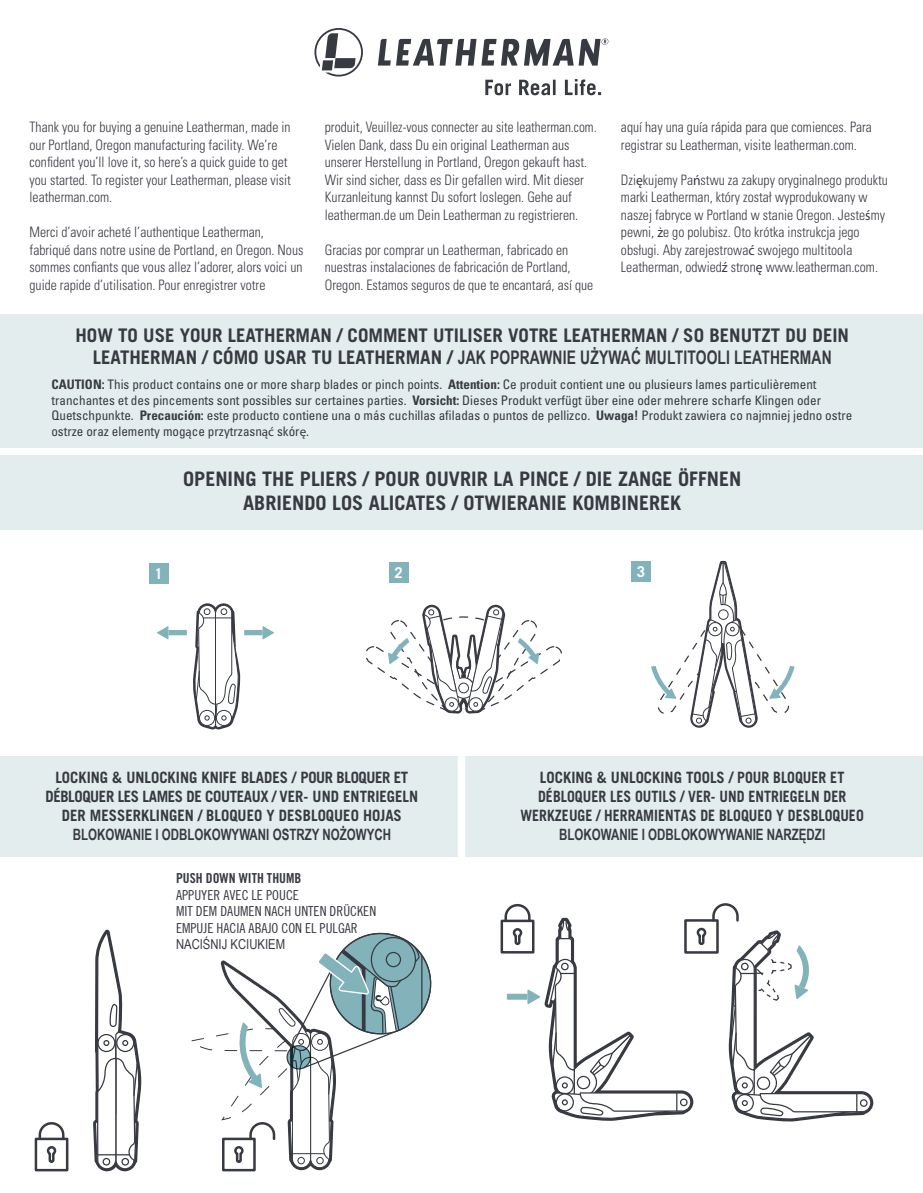
<style>
.page{position:relative;width:923px;height:1193px;background:#fff}
.page>*{position:absolute;margin:0;border:0;box-sizing:border-box;transform-origin:0 0}
.t1{font:700 20px/24px "Trade Gothic LT Std";color:#383a42;text-align:center}
.t2{font:700 18.75px "Arial Narrow";letter-spacing:.01em;color:#383a42;scale:.9 1}
.t3{font:700 18.75px "Trade Gothic LT Std";color:#383a42}
.t4{font:700 15.5px/18.8px "Trade Gothic LT Std";color:#383a42;text-align:center;scale:.95 1}
.t5{font:700 15.5px "Arial Narrow";color:#383a42;scale:.9 1}
.t6{font:700 15px "Trade Gothic LT Std";color:#fff}
.t7{font:300 condensed 14.5px/17.5px "Univers LT Std";color:#383a42;scale:.95 1}
.t8{font:13.75px/16.5px "Trade Gothic LT Std Cn 18";color:#383a42}
.t9{font:13.75px "Trade Gothic LT Std Bd Cn 20";color:#383a42}
.t10{font:13.75px "Arial Narrow";color:#383a42}
.t11{font:condensed 13px/15.5px "Univers LT Std";color:#383a42}
.s1{font-family:"Trade Gothic LT Std"}
.s2{font-family:"Myriad Pro";font-weight:400;font-stretch:normal}
.s3{font-weight:700}
.s4{font-family:"Myriad Pro";font-stretch:normal}
</style>
<div class="page">
<div style="left:0;top:455px;width:922px;height:75px;background:#e3edee"></div>
<div style="left:0;top:756px;width:922px;height:100px;background:#e3edee"></div>
<svg style="left:378px;top:39px;width:230px;height:27px"></svg>
<svg style="left:314px;top:28px;width:49px;height:49px"></svg>
<svg style="left:485px;top:79px;width:116px;height:16px"></svg>
<div style="left:458px;top:756px;width:7px;height:110px;background:#fff"></div>
<div style="left:500px;top:919px;width:34px;height:34px;border:2px solid #383a42"></div>
<svg style="left:503px;top:903px;width:370px;height:218px"></svg>
<svg style="left:93px;top:929px;width:49px;height:243px"></svg>
<div style="left:35px;top:1137px;width:33px;height:34px;border:2px solid #383a42"></div>
<svg style="left:37px;top:1122px;width:29px;height:42px"></svg>
<div style="left:0;top:314px;width:922px;height:133px;background:#e3edee"></div>
<div style="left:631px;top:562px;width:20px;height:20px;background:#82b3bb"></div>
<svg style="left:651px;top:561px;width:143px;height:166px"></svg>
<div style="left:389px;top:562px;width:19px;height:20px;background:#82b3bb"></div>
<svg style="left:366px;top:572px;width:196px;height:142px"></svg>
<div style="left:149px;top:563px;width:19px;height:20px;background:#82b3bb"></div>
<svg style="left:157px;top:626px;width:30px;height:13px"></svg>
<svg style="left:193px;top:603px;width:81px;height:127px"></svg>
<svg style="left:191px;top:932px;width:241px;height:240px"></svg>
<p class="t7" style="left:30px;top:118px;width:277px">Thank you for buying a genuine Leatherman, made in our Portland, Oregon manufacturing facility. We’re confident you’ll love it, so here’s a quick guide to get you started. To register your Leatherman, please visit leatherman.com.</p>
<p class="t7" style="left:30px;top:223px;width:290px">Merci d’avoir acheté l’authentique Leatherman, fabriqué dans notre usine de Portland, en Oregon. Nous sommes confiants que vous allez l’adorer, alors voici un guide rapide d’utilisation. Pour enregistrer votre</p>
<p class="t3" style="left:75px;top:323px;width:775px">HOW TO USE YOUR LEATHERMAN / COMMENT UTILISER VOTRE LEATHERMAN / SO BENUTZT DU DEIN</p>
<p class="t2" style="left:93px;top:343px;width:822px"><span class="s1">LEATHERMAN / CÓMO USAR TU LEATHERMAN /</span> JAK POPRAWNIE UŻYWAĆ MULTITOOLI LEATHERMAN</p>
<p class="t7" style="left:621px;top:118px;width:266px">aquí hay una guía rápida para que comiences. Para registrar su Leatherman, visite leatherman.com.</p>
<p class="t7" style="left:621px;top:171px;width:282px">Dzi<span class="s2">ę</span>kujemy Pa<span class="s2">ń</span>stwu za zakupy oryginalnego produktu marki Leatherman, który został wyprodukowany w naszej fabryce w Portland w stanie Oregon. Jeste<span class="s2">ś</span>my pewni, <span class="s2">ż</span>e go polubisz. Oto krótka instrukcja jego obsługi. Aby zarejestrowa<span class="s2">ć</span> swojego multitoola Leatherman, odwied<span class="s2">ź</span> stron<span class="s2">ę</span> www.leatherman.com.</p>
<p class="t7" style="left:325px;top:118px;width:288px">produit, Veuillez-vous connecter au site leatherman.com.<br>Vielen Dank, dass Du ein original Leatherman aus unserer Herstellung in Portland, Oregon gekauft hast.<br>Wir sind sicher, dass es Dir gefallen wird. Mit dieser Kurzanleitung kannst Du sofort loslegen. Gehe auf leatherman.de um Dein Leatherman zu registrieren.</p>
<p class="t7" style="left:325px;top:241px;width:284px">Gracias por comprar un Leatherman, fabricado en nuestras instalaciones de fabricación de Portland,<br>Oregon. Estamos seguros de que te encantará, así que</p>
<p class="t11" style="left:51px;top:376px;width:802px"><span class="s3">CAUTION:</span> This product contains one or more sharp blades or pinch points. <span class="s3">Attention:</span> Ce produit contient une ou plusieurs lames particulièrement tranchantes et des pincements sont possibles sur certaines parties. <span class="s3">Vorsicht:</span> Dieses Produkt verfügt über eine oder mehrere scharfe Klingen oder Quetschpunkte. <span class="s3">Precaución:</span> este producto contiene una o más cuchillas afiladas o puntos de pellizco. <span class="s3">Uwaga!</span> Produkt zawiera co najmniej jedno ostre ostrze oraz elementy mog<span class="s4">ą</span>ce przytrzasn<span class="s4">ąć</span> skór<span class="s4">ę</span>.</p>
<h1 class="t1" style="left:183px;top:466px;width:559px">OPENING THE PLIERS / POUR OUVRIR LA PINCE / DIE ZANGE ÖFFNEN<br>ABRIENDO LOS ALICATES / OTWIERANIE KOMBINEREK</h1>
<p class="t6" style="left:154px;top:564px;width:10px">1</p>
<p class="t6" style="left:394px;top:563px;width:10px">2</p>
<p class="t6" style="left:637px;top:562px;width:10px">3</p>
<p class="t4" style="left:45px;top:768px;width:394px">LOCKING &amp; UNLOCKING KNIFE BLADES / POUR BLOQUER ET<br>DÉBLOQUER LES LAMES DE COUTEAUX / VER- UND ENTRIEGELN<br>DER MESSERKLINGEN / BLOQUEO Y DESBLOQUEO HOJAS</p>
<p class="t5" style="left:73px;top:822px;width:355px">BLOKOWANIE I ODBLOKOWYWANI OSTRZY NOŻOWYCH</p>
<p class="t9" style="left:176px;top:870px;width:127px">PUSH DOWN WITH THUMB</p>
<p class="t8" style="left:176px;top:886px;width:202px">APPUYER AVEC LE POUCE<br>MIT DEM DAUMEN NACH UNTEN DRÜCKEN<br>EMPUJE HACIA ABAJO CON EL PULGAR</p>
<p class="t10" style="left:176px;top:934px;width:111px">NACIŚNIJ KCIUKIEM</p>
<p class="t4" style="left:520px;top:768px;width:363px">LOCKING &amp; UNLOCKING TOOLS / POUR BLOQUER ET<br>DÉBLOQUER LES OUTILS / VER- UND ENTRIEGELN DER<br>WERKZEUGE / HERRAMIENTAS DE BLOQUEO Y DESBLOQUEO</p>
<p class="t5" style="left:559px;top:822px;width:297px">BLOKOWANIE I ODBLOKOWYWANIE NARZĘDZI</p>
</div>
